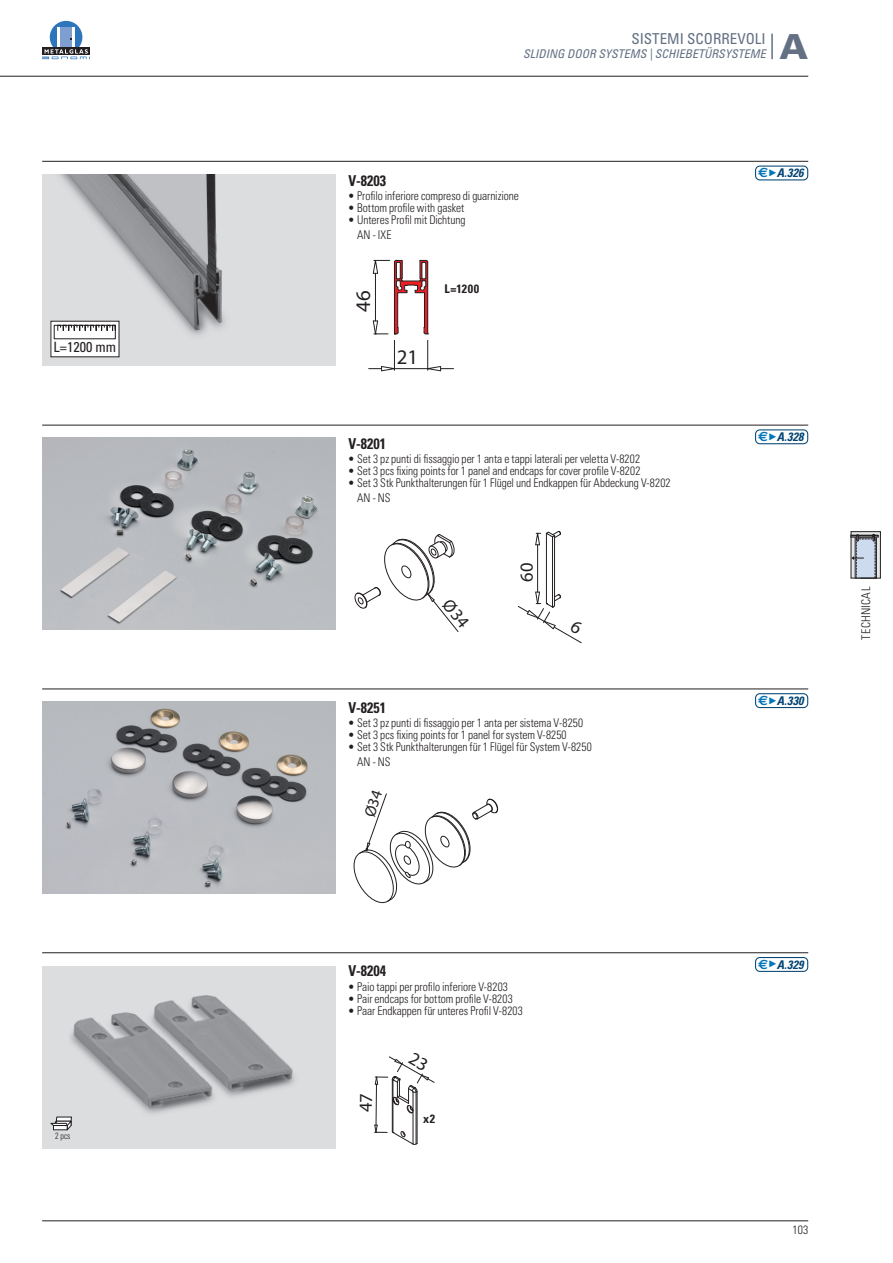
<style>
.page{position:relative;width:893px;height:1263px;background:#fff}
.page>*{position:absolute;margin:0;border:0;box-sizing:border-box;transform-origin:0 0}
.t1{font:900 34.5px "Univers LT Pro 75";color:#637083}
.t2{font:20.85px "Myriad Pro";color:#231f20}
.t3{font:18.45px "Myriad Pro";color:#231f20}
.t4{font:700 condensed 15px "Univers LT Pro";color:#231f20;scale:.94 1}
.t5{font:condensed 15px "Univers LT Pro";color:#637083}
.t6{font:condensed 14.25px "Univers LT Pro";color:#231f20}
.t7{font:300 condensed 12px/15px "Univers LT Pro";letter-spacing:-.005em;color:#231f20;scale:.95 1}
.t8{font:italic condensed 12px "Univers LT Pro";color:#637083}
.t9{font:italic 700 condensed 12px "Univers LT Pro";letter-spacing:.02em;color:#004473}
.t10{font:300 condensed 12px "Univers LT Pro";letter-spacing:.025em;color:#231f20}
.t11{font:700 condensed 12px "Univers LT Pro";letter-spacing:.05em;color:#231f20}
.t12{font:300 condensed 12px "Univers LT Pro";letter-spacing:-.005em;color:#231f20}
.t13{font:300 condensed 9px "Univers LT Pro";color:#231f20;scale:.9 1}
.s1{font-family:"Euro Sans";font-style:normal;font-stretch:normal;font-size:13.5px;color:#0074bc}
.s2{font-family:"European Pi Four";font-weight:400;font-style:normal;font-stretch:normal;font-size:9px;color:#0074bc}
</style>
<div class="page">
<div style="left:50px;top:21px;width:32px;height:32px;background:#2e76bc;border-radius:50%"></div>
<div style="left:59px;top:28px;width:14px;height:20px;background:#7e9ed2"></div>
<hr style="left:57px;top:28px;width:2px;height:20px;background:#fff">
<hr style="left:73px;top:28px;width:2px;height:20px;background:#fff">
<div style="left:42px;top:48px;width:48px;height:7px;background:#231f20"></div>
<svg style="left:42px;top:49px;width:48px;height:10px"></svg>
<hr style="left:0;top:76px;width:807px;height:1px;background:#231f20">
<svg style="left:771px;top:34px;width:1px;height:25px"></svg>
<hr style="left:554px;top:535px;width:1px;height:70px;background:#231f20">
<hr style="left:552px;top:536px;width:1px;height:71px;background:#231f20">
<hr style="left:546px;top:533px;width:1px;height:70px;background:#231f20">
<hr style="left:537px;top:544px;width:1px;height:48px;background:#231f20">
<svg style="left:535px;top:531px;width:25px;height:14px"></svg>
<hr style="left:394px;top:340px;width:1px;height:30px;background:#231f20">
<hr style="left:427px;top:340px;width:1px;height:30px;background:#231f20">
<hr style="left:394px;top:368px;width:33px;height:1px;background:#231f20">
<svg style="left:368px;top:366px;width:29px;height:5px"></svg>
<svg style="left:372px;top:259px;width:56px;height:75px"></svg>
<svg style="left:424px;top:366px;width:29px;height:5px"></svg>
<img style="left:42px;top:438px;width:294px;height:191px">
<img style="left:42px;top:701px;width:294px;height:192px">
<div style="left:42px;top:174px;width:294px;height:191px;background:#dcdddf"></div>
<img style="left:50px;top:174px;width:175px;height:184px">
<div style="left:51px;top:321px;width:68px;height:36px;background:#fff"></div>
<svg style="left:53px;top:324px;width:63px;height:15px"></svg>
<hr style="left:42px;top:161px;width:765px;height:1px;background:#231f20">
<hr style="left:42px;top:424px;width:765px;height:1px;background:#231f20">
<hr style="left:42px;top:688px;width:765px;height:1px;background:#231f20">
<hr style="left:42px;top:952px;width:765px;height:1px;background:#231f20">
<hr style="left:42px;top:1220px;width:765px;height:1px;background:#231f20">
<div style="left:42px;top:965px;width:294px;height:183px;background:#dcdddf"></div>
<img style="left:70px;top:995px;width:225px;height:119px">
<svg style="left:50px;top:1116px;width:22px;height:14px"></svg>
<div style="left:754px;top:165px;width:53px;height:15px;border:1px solid #004473;border-radius:4px"></div>
<div style="left:754px;top:429px;width:53px;height:15px;border:1px solid #004473;border-radius:4px"></div>
<div style="left:754px;top:693px;width:53px;height:15px;border:1px solid #004473;border-radius:4px"></div>
<div style="left:754px;top:956px;width:53px;height:15px;border:1px solid #004473;border-radius:4px"></div>
<svg style="left:850px;top:531px;width:30px;height:47px"></svg>
<svg style="left:517px;top:591px;width:65px;height:52px"></svg>
<svg style="left:354px;top:534px;width:105px;height:98px"></svg>
<svg style="left:353px;top:793px;width:145px;height:111px"></svg>
<svg style="left:374px;top:1056px;width:60px;height:88px"></svg>
<p class="t6" style="left:54px;top:340px;width:64px">L=1200 mm</p>
<p class="t13" style="left:55px;top:1131px;width:18px">2 pcs</p>
<p class="t5" style="left:631px;top:31px;width:136px">SISTEMI SCORREVOLI</p>
<p class="t8" style="left:523px;top:47px;width:244px">SLIDING DOOR SYSTEMS | SCHIEBETÜRSYSTEME</p>
<h1 class="t1" style="left:779px;top:27px;width:30px">A</h1>
<p class="t4" style="left:348px;top:173px;width:41px">V-8203</p>
<p class="t7" style="left:348px;top:189px;width:180px">• Profilo inferiore compreso di guarnizione</p>
<p class="t7" style="left:348px;top:201px;width:123px">• Bottom profile with gasket</p>
<p class="t7" style="left:357px;top:213px;width:115px;text-indent:-9px">• Unteres Profil mit Dichtung<br>AN - IXE</p>
<h2 class="t2" style="left:355px;top:312px;width:23px;rotate:-90deg">46</h2>
<h2 class="t2" style="left:396px;top:349px;width:23px">21</h2>
<p class="t11" style="left:444px;top:283px;width:36px">L=1200</p>
<p class="t4" style="left:348px;top:436px;width:41px">V-8201</p>
<p class="t7" style="left:348px;top:451px;width:308px">• Set 3 pz punti di fissaggio per 1 anta e tappi laterali per veletta V-8202</p>
<p class="t7" style="left:348px;top:463px;width:308px">• Set 3 pcs fixing points for 1 panel and endcaps for cover profile V-8202</p>
<p class="t7" style="left:357px;top:475px;width:331px;text-indent:-9px">• Set 3 Stk Punkthalterungen für 1 Flügel und Endkappen für Abdeckung V-8202<br>AN - NS</p>
<h3 class="t3" style="left:519px;top:581px;width:20px;rotate:-90deg">60</h3>
<p class="t4" style="left:348px;top:700px;width:41px">V-8251</p>
<p class="t7" style="left:348px;top:715px;width:248px">• Set 3 pz punti di fissaggio per 1 anta per sistema V-8250</p>
<p class="t7" style="left:348px;top:727px;width:231px">• Set 3 pcs fixing points for 1 panel for system V-8250</p>
<p class="t7" style="left:357px;top:739px;width:248px;text-indent:-9px">• Set 3 Stk Punkthalterungen für 1 Flügel für System V-8250<br>AN - NS</p>
<p class="t9" style="left:757px;top:166px;width:47px"><span class="s1">€</span><span class="s2">P</span>A.326</p>
<p class="t9" style="left:757px;top:430px;width:47px"><span class="s1">€</span><span class="s2">P</span>A.328</p>
<p class="t9" style="left:757px;top:693px;width:47px"><span class="s1">€</span><span class="s2">P</span>A.330</p>
<p class="t10" style="left:859px;top:639px;width:54px;rotate:-90deg">TECHNICAL</p>
<p class="t4" style="left:348px;top:963px;width:41px">V-8204</p>
<p class="t7" style="left:348px;top:979px;width:169px">• Paio tappi per profilo inferiore V-8203</p>
<p class="t7" style="left:348px;top:991px;width:174px">• Pair endcaps for bottom profile V-8203</p>
<p class="t7" style="left:348px;top:1003px;width:185px">• Paar Endkappen für unteres Profil V-8203</p>
<p class="t11" style="left:423px;top:1113px;width:13px">x2</p>
<p class="t9" style="left:757px;top:957px;width:47px"><span class="s1">€</span><span class="s2">P</span>A.329</p>
<p class="t12" style="left:792px;top:1223px;width:17px">103</p>
</div>
